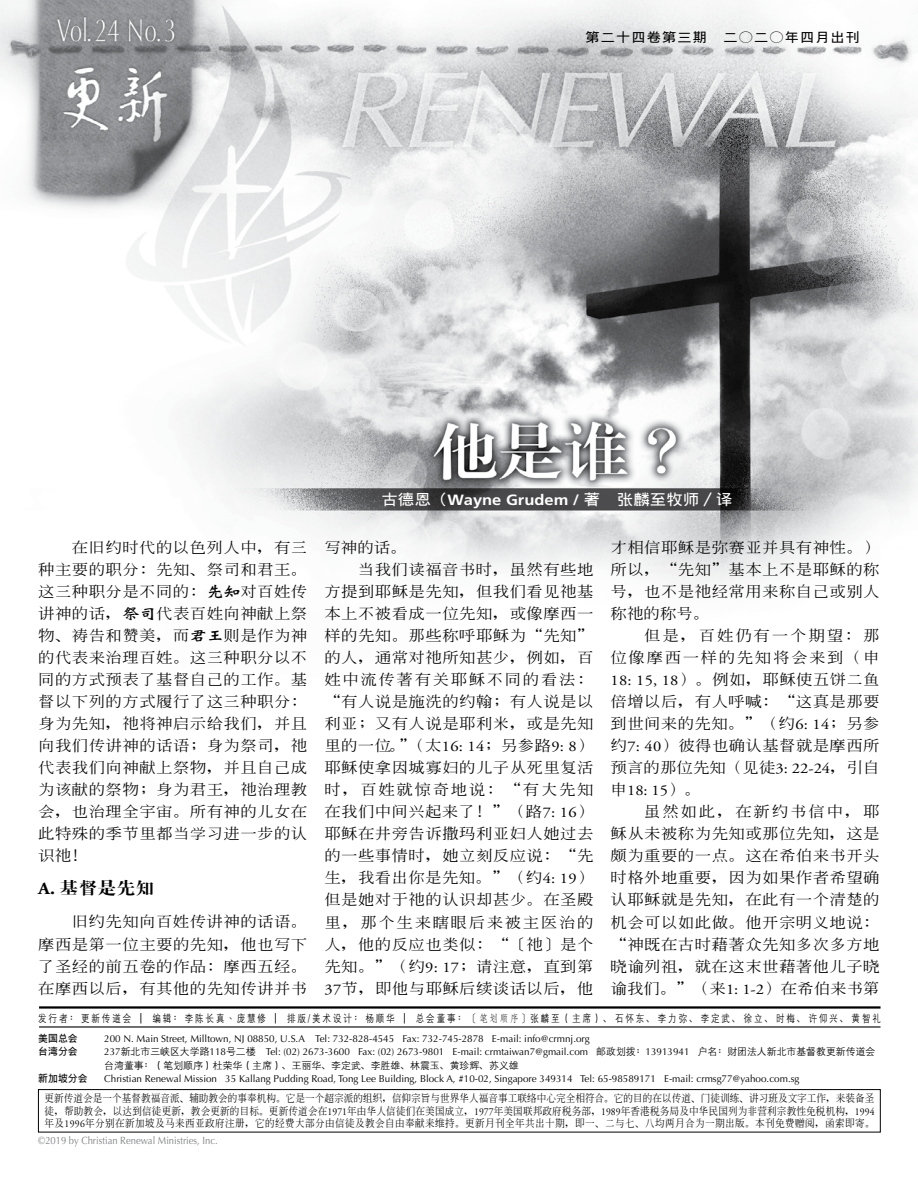
<style>
.page{position:relative;width:918px;height:1188px;background:#fff}
.page>*{position:absolute;margin:0;border:0;box-sizing:border-box;transform-origin:0 0}
.t1{font:17.25px "FZJDBSB B51 0";color:#000;scale:1.1 1}
.t2{font:500 14.85px/22px "AR Ming B5 S";letter-spacing:.02em;color:#000;text-align:justify;scale:1.11 1}
.t3{font:500 14.85px "AR Ming B5 S";letter-spacing:.095em;color:#000;scale:1.11 1}
.t4{font:700 14.85px "AR Hei B5 S";color:#fff;scale:1.11 1}
.t5{font:14.85px "Adobe Garamond Pro";color:#000;scale:1.11 1}
.t6{font:700 12.9px "AR Hei B5 S";letter-spacing:.075em;color:#000;scale:1.11 1}
.t7{font:500 10.5px/12.6px "AR Ming B5 S";letter-spacing:.035em;color:#000;text-align:justify;scale:.92 1}
.t8{font:10.5px "FZJZDXB B51 0";letter-spacing:.22em;color:#000;scale:.81 1}
.t9{font:10.5px "Optima";color:#808284;scale:.9 1}
.t10{font:10.05px "Optima";color:#000}
.t11{font:10.05px "FZJZDXB B51 0";color:#000}
.t12{font:700 10.05px "AR Hei B5 S";color:#000}
.s1{font-family:"DF Wei Bei GB5 Std W7";font-weight:400;font-size:15.6px}
.s2{font-family:"Adobe Garamond Pro";font-weight:700}
.s3{font-family:"Frutiger LT Std"}
.s4{font-family:"Adobe Garamond Pro";font-weight:400}
.s5{font-family:"AR Ming B5 S";font-weight:500}
.s6{font-family:"AR Hei B5 S";font-weight:700}
.s7{font-family:"FZJFSB B51 0"}
.s8{font-family:"FZJZDXB B51 0"}
</style>
<div class="page">
<img style="left:0;top:0;width:918px;height:1123px">
<div style="left:38px;top:1089px;width:843px;height:43px;border:1px solid #000"></div>
<hr style="left:39px;top:1006px;width:842px;height:3px;background:#000">
<hr style="left:39px;top:1026px;width:842px;height:2px;background:#000">
<p class="t6" style="left:586px;top:31px;width:249px">第二十四卷第三期　二○二○年四月出刊</p>
<p class="t2" style="left:38px;top:536px;width:244px;text-indent:33px">在舊約時代的以色列人中，有三種主要的職分：先知、祭司和君王。這三種職分是不同的：<span class="s1">先知</span>對百姓傳講神的話，<span class="s1">祭司</span>代表百姓向神獻上祭物、禱告和讚美，而<span class="s1">君王</span>則是作為神的代表來治理百姓。這三種職分以不同的方式預表了基督自己的工作。基督以下列的方式履行了這三種職分：身為先知，祂將神啟示給我們，並且向我們傳講神的話語；身為祭司，祂代表我們向神獻上祭物，並且自己成為該獻的祭物；身為君王，祂治理教會，也治理全宇宙。所有神的兒女在此特殊的季節裏都當學習進一步的認識祂！</p>
<p class="t1" style="left:38px;top:879px;width:107px"><span class="s2">A.</span> 基督是先知</p>
<p class="t2" style="left:38px;top:911px;width:244px;text-indent:33px">舊約先知向百姓傳講神的話語。摩西是第一位主要的先知，他也寫下了聖經的前五卷的作品：摩西五經。在摩西以后，有其他的先知傳講並書</p>
<p class="t4" style="left:381px;top:492px;width:318px">古德恩（<span class="s3">Wayne Grudem /</span> 著　張麟至牧師／譯</p>
<p class="t2" style="left:324px;top:536px;width:76px">寫神的話。</p>
<p class="t2" style="left:358px;top:558px;width:214px">當我們讀福音書時，雖然有些地</p>
<p class="t2" style="left:324px;top:580px;width:244px">方提到耶穌是先知，但我們看見祂基</p>
<p class="t2" style="left:324px;top:602px;width:244px">本上不被看成一位先知，或像摩西一</p>
<p class="t2" style="left:324px;top:624px;width:244px">樣的先知。那些稱呼耶穌為“先知”</p>
<p class="t2" style="left:324px;top:646px;width:244px">的人，通常對祂所知甚少，例如，百</p>
<p class="t3" style="left:324px;top:672px;width:244px">姓中流傳著有關耶穌不同的看法：</p>
<p class="t2" style="left:324px;top:690px;width:244px">“有人說是施洗的約翰；有人說是以</p>
<p class="t2" style="left:324px;top:712px;width:244px">利亞；又有人說是耶利米，或是先知</p>
<p class="t2" style="left:324px;top:734px;width:244px">裏的一位。”（太<span class="s4">16: 14</span>；另參路<span class="s4">9: 8</span>）</p>
<p class="t2" style="left:324px;top:756px;width:244px">耶穌使拿因城寡婦的兒子從死裏復活</p>
<p class="t3" style="left:324px;top:782px;width:244px">時，百姓就驚奇地說：“有大先知</p>
<p class="t2" style="left:324px;top:801px;width:244px">在我們中間興起來了！”（路<span class="s4">7: 16</span>）</p>
<p class="t2" style="left:324px;top:823px;width:244px">耶穌在井旁告訴撒瑪利亞婦人她過去</p>
<p class="t2" style="left:324px;top:845px;width:244px">的一些事情時，她立刻反應說：“先</p>
<p class="t2" style="left:324px;top:867px;width:244px">生，我看出你是先知。”（約<span class="s4">4: 19</span>）</p>
<p class="t2" style="left:324px;top:889px;width:244px">但是她對于祂的認識卻甚少。在聖殿</p>
<p class="t3" style="left:324px;top:914px;width:244px">裏，那個生來瞎眼后來被主醫治的</p>
<p class="t2" style="left:324px;top:933px;width:244px">人，他的反應也類似：“〔祂〕是個</p>
<p class="t2" style="left:324px;top:955px;width:244px">先知。”（約<span class="s4">9: 17</span>；請注意，直到第</p>
<p class="t2" style="left:324px;top:977px;width:244px"><span class="s4">37</span>節，即他與耶穌后續談話以后，他</p>
<p class="t2" style="left:611px;top:536px;width:244px">才相信耶穌是彌賽亞並具有神性。）所以，“先知”基本上不是耶穌的稱號，也不是祂經常用來稱自己或別人稱祂的稱號。</p>
<p class="t2" style="left:611px;top:624px;width:244px;text-indent:33px">但是，百姓仍有一個期望：那位像摩西一樣的先知將會來到（申<span class="s4">18: 15, 18</span>）。例如，耶穌使五餅二魚倍增以后，有人呼喊：“這真是那要到世間來的先知。”（約<span class="s4">6: 14</span>；另參約<span class="s4">7: 40</span>）彼得也確認基督就是摩西所預言的那位先知（見徒<span class="s4">3: 22-24</span>，引自</p>
<p class="t5" style="left:611px;top:782px;width:83px"><span class="s5">申</span>18: 15<span class="s5">）。</span></p>
<p class="t2" style="left:611px;top:801px;width:244px;text-indent:33px">雖然如此，在新約書信中，耶穌從未被稱為先知或那位先知，這是頗為重要的一點。這在希伯來書開頭時格外地重要，因為如果作者希望確認耶穌就是先知，在此有一個清楚的機會可以如此做。他開宗明義地說：“神既在古時藉著眾先知多次多方地曉諭列祖，就在這末世藉著他兒子曉諭我們。”（來<span class="s4">1: 1-2</span>）在希伯來書第</p>
<p class="t8" style="left:38px;top:1013px;width:1042px">發行者<span class="s6">：</span>更新傳道會│編輯<span class="s6">：</span>李陳長真、龐慧修│排版/美術設計<span class="s6">：</span>楊順華│總會董事<span class="s6">：</span><span class="s7">〔筆劃順序〕</span>張麟至（主席）<span class="s6">、</span>石懷東<span class="s6">、</span>李力彌<span class="s6">、</span>李定武<span class="s6">、</span>徐立<span class="s6">、</span>時梅<span class="s6">、</span>許仰興<span class="s6">、</span>黃智禮</p>
<p class="t12" style="left:38px;top:1033px;width:41px">美國總會</p>
<p class="t10" style="left:104px;top:1032px;width:487px">200 N. Main Street, Milltown, NJ 08850, U.S.A Tel: 732-828-4545 Fax: 732-745-2878 E-mail: info@crmnj.org</p>
<p class="t12" style="left:38px;top:1046px;width:41px">台灣分會</p>
<p class="t10" style="left:104px;top:1046px;width:773px">237<span class="s8">新北市三峽區大學路</span>118<span class="s8">號二樓</span> Tel: (02) 2673-3600 Fax: (02) 2673-9801 E-mail: crmtaiwan7@gmail.com <span class="s8">郵政劃撥</span><span class="s6">：</span>13913941 <span class="s8">戶名</span><span class="s6">：</span><span class="s8">財團法人新北市基督教更新傳道會</span></p>
<p class="t11" style="left:104px;top:1060px;width:416px">台灣董事<span class="s6">：</span>（筆劃順序）杜榮華（主席）<span class="s6">、</span>王麗華<span class="s6">、</span>李定武<span class="s6">、</span>李勝雄<span class="s6">、</span>林震玉<span class="s6">、</span>黃珍輝<span class="s6">、</span>蘇義雄</p>
<p class="t12" style="left:38px;top:1073px;width:51px">新加坡分會</p>
<p class="t10" style="left:104px;top:1073px;width:697px">Christian Renewal Mission 35 Kallang Pudding Road, Tong Lee Building, Block A, #10-02, Singapore 349314 Tel: 65-98589171 E-mail: crmsg77@yahoo.com.sg</p>
<p class="t7" style="left:45px;top:1092px;width:904px">更新傳道會是一個基督教福音派、輔助教會的事奉機構。它是一個超宗派的組織，信仰宗旨與世界華人福音事工聯絡中心完全相符合。它的目的在以傳道、門徒訓練、講習班及文字工作，來裝備聖徒，幫助教會，以達到信徒更新，教會更新的目標。更新傳道會在<span class="s4">1971</span>年由華人信徒們在美國成立，<span class="s4">1977</span>年美國聯邦政府稅務部，<span class="s4">1989</span>年香港稅務局及中華民國列為非營利宗教性免稅機構，<span class="s4">1994</span>年及<span class="s4">1996</span>年分別在新加坡及馬來西亞政府註冊，它的經費大部分由信徒及教會自由奉獻來維持。更新月刊全年共出十期，即一、二與七、八均兩月合為一期出版。本刊免費贈閱，函索即寄。</p>
<p class="t9" style="left:38px;top:1134px;width:201px">©2019 by Christian Renewal Ministries, Inc.</p>
</div>
